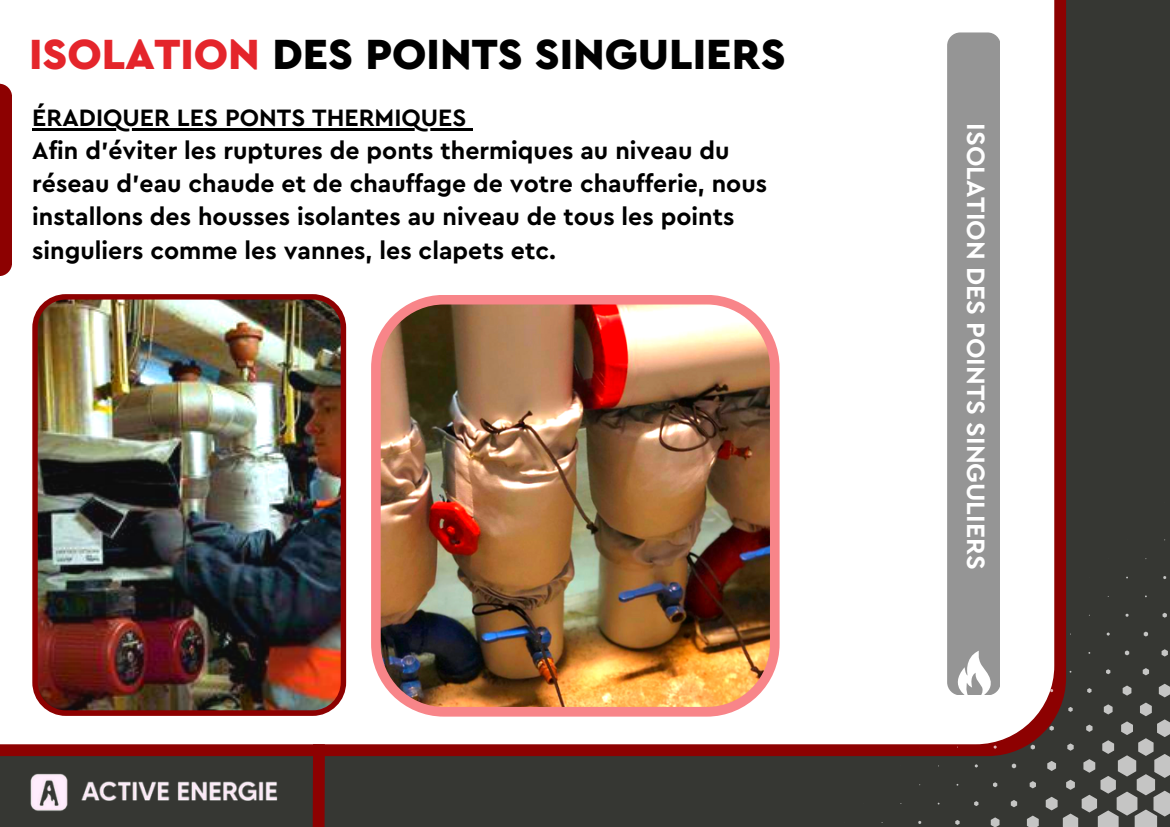
<style>
.page{position:relative;width:1170px;height:827px;background:#fff}
.page>*{position:absolute;margin:0;border:0;box-sizing:border-box;transform-origin:0 0}
.t1{font:900 44.27px "Cera Pro";color:#000}
.t2{font:700 26.25px "Cera Pro";color:#fff}
.t3{font:700 24.85px/33.1px "Cera Pro";color:#000}
.s1{color:#e4252b}
</style>
<div class="page">
<div style="left:0;top:0;width:1169px;height:827px;background:#363733"></div>
<div style="left:0;top:0;width:1066px;height:756px;background:#8d0101"></div>
<div style="left:0;top:0;width:1054px;height:744px;background:#fff"></div>
<img style="left:81px;top:781px;width:197px;height:20px">
<img style="left:30px;top:773px;width:38px;height:38px">
<svg style="left:955px;top:820px;width:4px;height:5px"></svg>
<svg style="left:974px;top:801px;width:4px;height:5px"></svg>
<svg style="left:993px;top:782px;width:4px;height:5px"></svg>
<svg style="left:1011px;top:763px;width:5px;height:5px"></svg>
<svg style="left:1030px;top:744px;width:5px;height:5px"></svg>
<svg style="left:1106px;top:669px;width:4px;height:5px"></svg>
<svg style="left:1124px;top:650px;width:5px;height:5px"></svg>
<svg style="left:1143px;top:631px;width:5px;height:5px"></svg>
<svg style="left:1162px;top:613px;width:4px;height:5px"></svg>
<svg style="left:990px;top:817px;width:9px;height:10px"></svg>
<svg style="left:1010px;top:800px;width:7px;height:7px"></svg>
<svg style="left:1029px;top:781px;width:6px;height:7px"></svg>
<svg style="left:1142px;top:668px;width:7px;height:7px"></svg>
<svg style="left:1161px;top:649px;width:6px;height:7px"></svg>
<svg style="left:1026px;top:815px;width:12px;height:12px"></svg>
<svg style="left:1045px;top:684px;width:124px;height:143px"></svg>
<svg style="left:306px;top:744px;width:25px;height:83px"></svg>
<div style="left:947px;top:32px;width:53px;height:663px;background:#959595;border-radius:13px"></div>
<svg style="left:947px;top:651px;width:53px;height:44px"></svg>
<img style="left:32px;top:294px;width:314px;height:422px">
<img style="left:371px;top:295px;width:408px;height:421px">
<hr style="left:32px;top:128px;width:434px;height:2px;background:#000">
<svg style="left:466px;top:128px;width:7px;height:2px"></svg>
<div style="left:0;top:84px;width:12px;height:192px;background:#8d0101"></div>
<p class="t1" style="left:29px;top:33px;width:757px"><span class="s1">ISOLATION</span> DES POINTS SINGULIERS</p>
<p class="t3" style="left:32px;top:102px;width:435px">ÉRADIQUER LES PONTS THERMIQUES</p>
<p class="t3" style="left:32px;top:135px;width:736px">Afin d'éviter les ruptures de ponts thermiques au niveau du réseau d'eau chaude et de chauffage de votre chaufferie, nous installons des housses isolantes au niveau de tous les points singuliers comme les vannes, les clapets etc.</p>
<p class="t2" style="left:988px;top:123px;width:447px;rotate:90deg">ISOLATION DES POINTS SINGULIERS</p>
</div>
